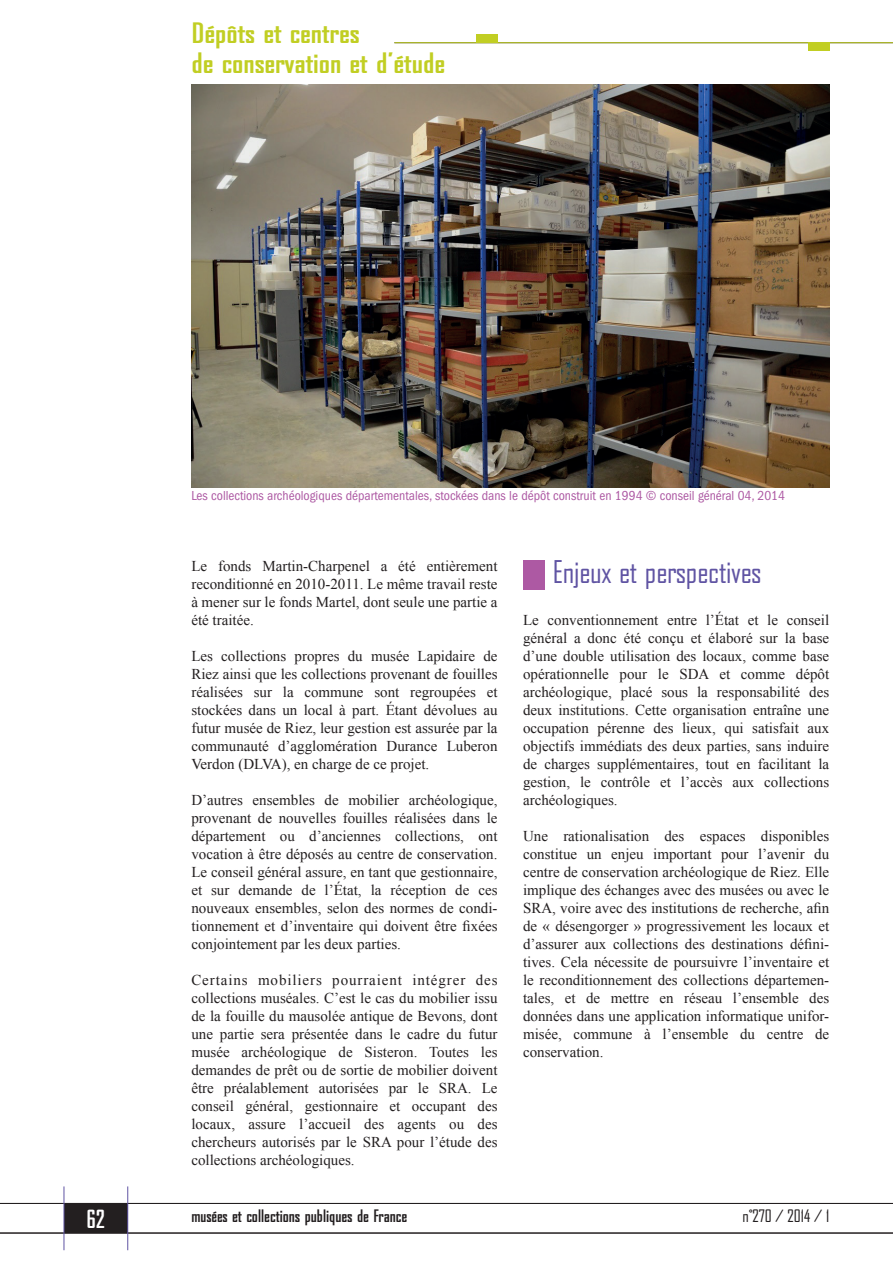
<style>
.page{position:relative;width:893px;height:1263px;background:#fff}
.page>*{position:absolute;margin:0;border:0;box-sizing:border-box;transform-origin:0 0}
.t1{font:30px "Bureau Agency";color:#6054a3}
.t2{font:700 27px/30px "Bureau Agency";color:#c1ce23;scale:1.18 1}
.t3{font:700 24px "Bureau Agency";color:#fff}
.t4{font:700 16.5px "Bureau Agency";color:#231f20}
.t5{font:16.5px "Bureau Agency";color:#231f20}
.t6{font:15px/18px "Times New Roman";color:#231f20;text-align:justify}
.t7{font:condensed 13.5px "Franklin Gothic";color:#ad59a3}
</style>
<div class="page">
<hr style="left:394px;top:42px;width:499px;height:1px;background:#c1ce23">
<div style="left:808px;top:43px;width:21px;height:8px;background:#c1ce23"></div>
<div style="left:476px;top:34px;width:21px;height:9px;background:#c1ce23"></div>
<div style="left:64px;top:1203px;width:64px;height:30px;background:#231f20"></div>
<hr style="left:0;top:1203px;width:893px;height:1px;background:#231f20">
<hr style="left:0;top:1233px;width:893px;height:1px;background:#231f20">
<hr style="left:64px;top:1186px;width:1px;height:64px;background:#6054a3">
<hr style="left:127px;top:1186px;width:1px;height:64px;background:#6054a3">
<div style="left:523px;top:560px;width:21px;height:30px;background:#ad59a3"></div>
<img style="left:191px;top:85px;width:638px;height:403px">
<h2 class="t2" style="left:191px;top:18px;width:217px">Dépôts et centres<br>de conservation et d’étude</h2>
<h3 class="t3" style="left:87px;top:1205px;width:20px">62</h3>
<p class="t7" style="left:191px;top:487px;width:595px">Les collections archéologiques départementales, stockées dans le dépôt construit en 1994 © conseil général 04, 2014</p>
<p class="t6" style="left:191px;top:557px;width:308px">Le fonds Martin-Charpenel a été entièrement reconditionné en 2010-2011. Le même travail reste à mener sur le fonds Martel, dont seule une partie a été traitée.</p>
<p class="t6" style="left:191px;top:647px;width:308px">Les collections propres du musée Lapidaire de Riez ainsi que les collections provenant de fouilles réalisées sur la commune sont regroupées et stockées dans un local à part. Étant dévolues au futur musée de Riez, leur gestion est assurée par la communauté d’agglomération Durance Luberon Verdon (DLVA), en charge de ce projet.</p>
<p class="t6" style="left:191px;top:791px;width:308px">D’autres ensembles de mobilier archéologique, provenant de nouvelles fouilles réalisées dans le département ou d’anciennes collections, ont vocation à être déposés au centre de conservation.<br>Le conseil général assure, en tant que gestionnaire, et sur demande de l’État, la réception de ces nouveaux ensembles, selon des normes de condi&shy;tionnement et d’inventaire qui doivent être fixées conjointement par les deux parties.</p>
<p class="t6" style="left:191px;top:971px;width:308px">Certains mobiliers pourraient intégrer des collections muséales. C’est le cas du mobilier issu de la fouille du mausolée antique de Bevons, dont une partie sera présentée dans le cadre du futur musée archéologique de Sisteron. Toutes les demandes de prêt ou de sortie de mobilier doivent être préalablement autorisées par le SRA. Le conseil général, gestionnaire et occupant des locaux, assure l’accueil des agents ou des chercheurs autorisés par le SRA pour l’étude des collections archéologiques.</p>
<h1 class="t1" style="left:553px;top:556px;width:210px">Enjeux et perspectives</h1>
<p class="t6" style="left:523px;top:611px;width:308px">Le conventionnement entre l’État et le conseil général a donc été conçu et élaboré sur la base d’une double utilisation des locaux, comme base opérationnelle pour le SDA et comme dépôt archéologique, placé sous la responsabilité des deux institutions. Cette organisation entraîne une occupation pérenne des lieux, qui satisfait aux objectifs immédiats des deux parties, sans induire de charges supplémentaires, tout en facilitant la gestion, le contrôle et l’accès aux collections archéologiques.</p>
<p class="t6" style="left:523px;top:827px;width:308px">Une rationalisation des espaces disponibles constitue un enjeu important pour l’avenir du centre de conservation archéologique de Riez. Elle implique des échanges avec des musées ou avec le SRA, voire avec des institutions de recherche, afin de « désengorger » progressivement les locaux et d’assurer aux collections des destinations défini&shy;tives. Cela nécessite de poursuivre l’inventaire et le reconditionnement des collections départemen&shy;tales, et de mettre en réseau l’ensemble des données dans une application informatique unifor&shy;misée, commune à l’ensemble du centre de conservation.</p>
<p class="t4" style="left:191px;top:1207px;width:217px">musées et collections publiques de France</p>
<p class="t5" style="left:742px;top:1207px;width:88px">n°270 / 2014 / 1</p>
</div>
